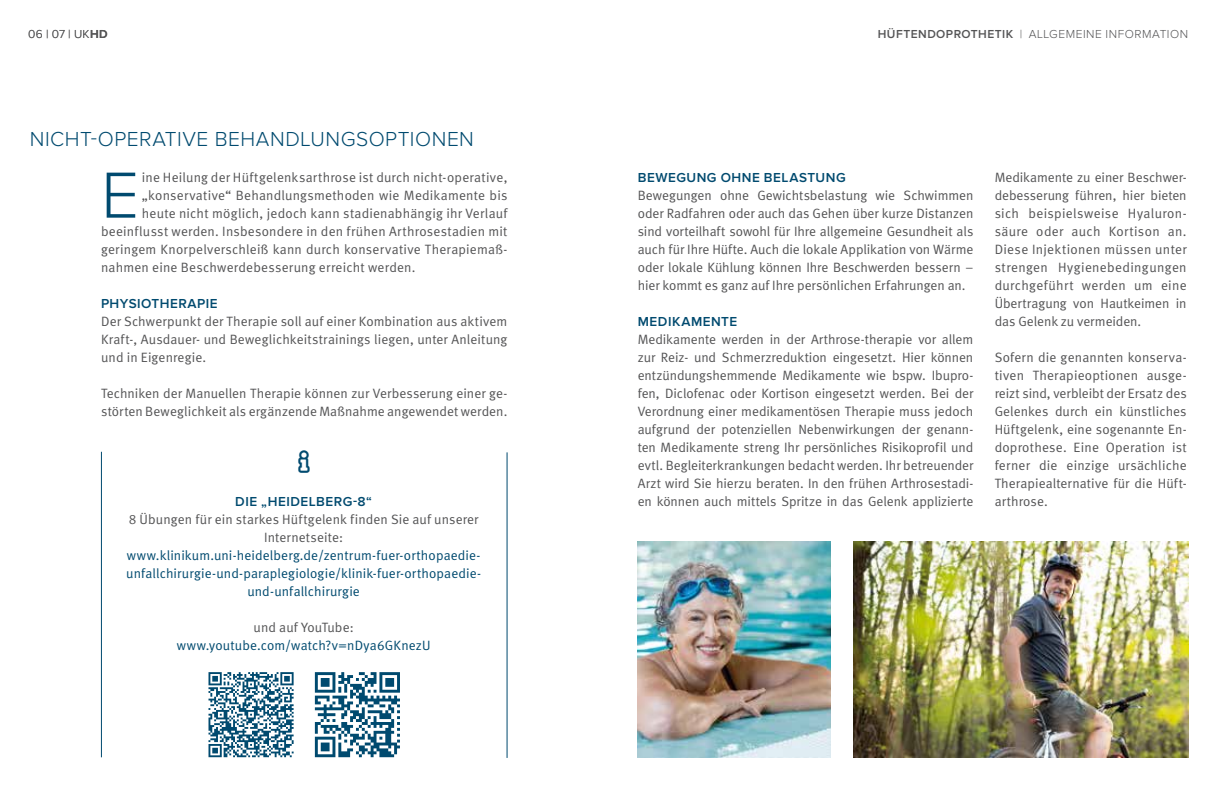
<style>
.page{position:relative;width:1217px;height:787px;background:#fff}
.page>*{position:absolute;margin:0;border:0;box-sizing:border-box;transform-origin:0 0}
.t1{font:300 67.5px "Proxima Nova";color:#004a6f}
.t2{font:300 21px "Proxima Nova";letter-spacing:.025em;color:#004a6f}
.t3{font:13.5px/18px "Meta Normal";letter-spacing:.01em;color:#545455;text-align:justify}
.t4{font:13.5px/18px "Meta Normal";letter-spacing:.01em;color:#004a6f;text-align:center}
.t5{font:600 13.5px "Proxima Nova";letter-spacing:.04em;color:#004a6f}
.t6{font:300 12px "Proxima Nova";letter-spacing:.045em;color:#545455}
.t7{font:300 12px "Proxima Nova";color:#565657}
.s1{font-weight:600}
.s2{color:#565657}
</style>
<div class="page">
<img style="left:853px;top:542px;width:334px;height:215px">
<img style="left:637px;top:542px;width:193px;height:216px">
<hr style="left:506px;top:452px;width:1px;height:306px;background:#004a6f">
<hr style="left:101px;top:452px;width:1px;height:305px;background:#004a6f">
<svg style="left:315px;top:672px;width:85px;height:85px"></svg>
<svg style="left:208px;top:672px;width:85px;height:85px"></svg>
<p class="t7" style="left:28px;top:28px;width:81px">06 | 07 | UK<span class="s1">HD</span></p>
<p class="t6" style="left:877px;top:28px;width:312px"><span class="s1">HÜFTENDOPROTHETIK</span> <span class="s2">|</span> ALLGEMEINE INFORMATION</p>
<h2 class="t2" style="left:30px;top:129px;width:445px">NICHT-OPERATIVE BEHANDLUNGSOPTIONEN</h2>
<h1 class="t1" style="left:101px;top:164px;width:40px">E</h1>
<p class="t3" style="left:142px;top:168px;width:367px">ine Heilung der Hüftgelenksarthrose ist durch nicht-operative,</p>
<p class="t3" style="left:142px;top:186px;width:367px">„konservative“ Behandlungsmethoden wie Medikamente bis</p>
<p class="t3" style="left:142px;top:204px;width:367px">heute nicht möglich, jedoch kann stadienabhängig ihr Verlauf</p>
<p class="t3" style="left:101px;top:222px;width:408px">beeinflusst werden. Insbesondere in den frühen Arthrosestadien mit</p>
<p class="t3" style="left:101px;top:240px;width:408px">geringem Knorpelverschleiß kann durch konservative Therapiemaß-</p>
<p class="t3" style="left:101px;top:258px;width:316px">nahmen eine Beschwerdebesserung erreicht werden.</p>
<p class="t5" style="left:101px;top:295px;width:118px">PHYSIOTHERAPIE</p>
<p class="t3" style="left:101px;top:312px;width:408px">Der Schwerpunkt der Therapie soll auf einer Kombination aus aktivem Kraft-, Ausdauer- und Beweglichkeitstrainings liegen, unter Anleitung und in Eigenregie.</p>
<p class="t3" style="left:101px;top:384px;width:408px">Techniken der Manuellen Therapie können zur Verbesserung einer ge&shy;störten Beweglichkeit als ergänzende Maßnahme angewendet werden.</p>
<p class="t5" style="left:235px;top:493px;width:138px">DIE „HEIDELBERG-8“</p>
<p class="t3" style="left:129px;top:510px;width:351px;text-align:center">8 Übungen für ein starkes Hüftgelenk finden Sie auf unserer<br>Internetseite:</p>
<p class="t4" style="left:126px;top:546px;width:356px">www.klinikum.uni-heidelberg.de/zentrum-fuer-orthopaedie&shy;unfallchirurgie-und-paraplegiologie/klinik-fuer-orthopaedie&shy;und-unfallchirurgie</p>
<p class="t3" style="left:253px;top:618px;width:102px">und auf YouTube:</p>
<p class="t4" style="left:177px;top:636px;width:255px">www.youtube.com/watch?v=nDya6GKnezU</p>
<p class="t5" style="left:637px;top:169px;width:209px">BEWEGUNG OHNE BELASTUNG</p>
<p class="t3" style="left:637px;top:186px;width:337px">Bewegungen ohne Gewichtsbelastung wie Schwimmen oder Radfahren oder auch das Gehen über kurze Distanzen sind vorteilhaft sowohl für Ihre allgemeine Gesundheit als auch für Ihre Hüfte. Auch die lokale Applikation von Wärme oder lokale Kühlung können Ihre Beschwerden bessern – hier kommt es ganz auf Ihre persönlichen Erfahrungen an.</p>
<p class="t5" style="left:637px;top:313px;width:101px">MEDIKAMENTE</p>
<p class="t3" style="left:637px;top:330px;width:337px">Medikamente werden in der Arthrose-therapie vor allem zur Reiz- und Schmerzreduktion eingesetzt. Hier können entzündungshemmende Medikamente wie bspw. Ibupro&shy;fen, Diclofenac oder Kortison eingesetzt werden. Bei der Verordnung einer medikamentösen Therapie muss jedoch aufgrund der potenziellen Nebenwirkungen der genann&shy;ten Medikamente streng Ihr persönliches Risikoprofil und evtl. Begleiterkrankungen bedacht werden. Ihr betreuender Arzt wird Sie hierzu beraten. In den frühen Arthrosestadi&shy;en können auch mittels Spritze in das Gelenk applizierte</p>
<p class="t3" style="left:994px;top:168px;width:193px">Medikamente zu einer Beschwer&shy;debesserung führen, hier bieten sich beispielsweise Hyaluron&shy;säure oder auch Kortison an.<br>Diese Injektionen müssen unter strengen Hygienebedingungen durchgeführt werden um eine Übertragung von Hautkeimen in das Gelenk zu vermeiden.</p>
<p class="t3" style="left:994px;top:348px;width:193px">Sofern die genannten konserva&shy;tiven Therapieoptionen ausge&shy;reizt sind, verbleibt der Ersatz des Gelenkes durch ein künstliches Hüftgelenk, eine sogenannte En&shy;doprothese. Eine Operation ist ferner die einzige ursächliche Therapiealternative für die Hüft&shy;arthrose.</p>
</div>
